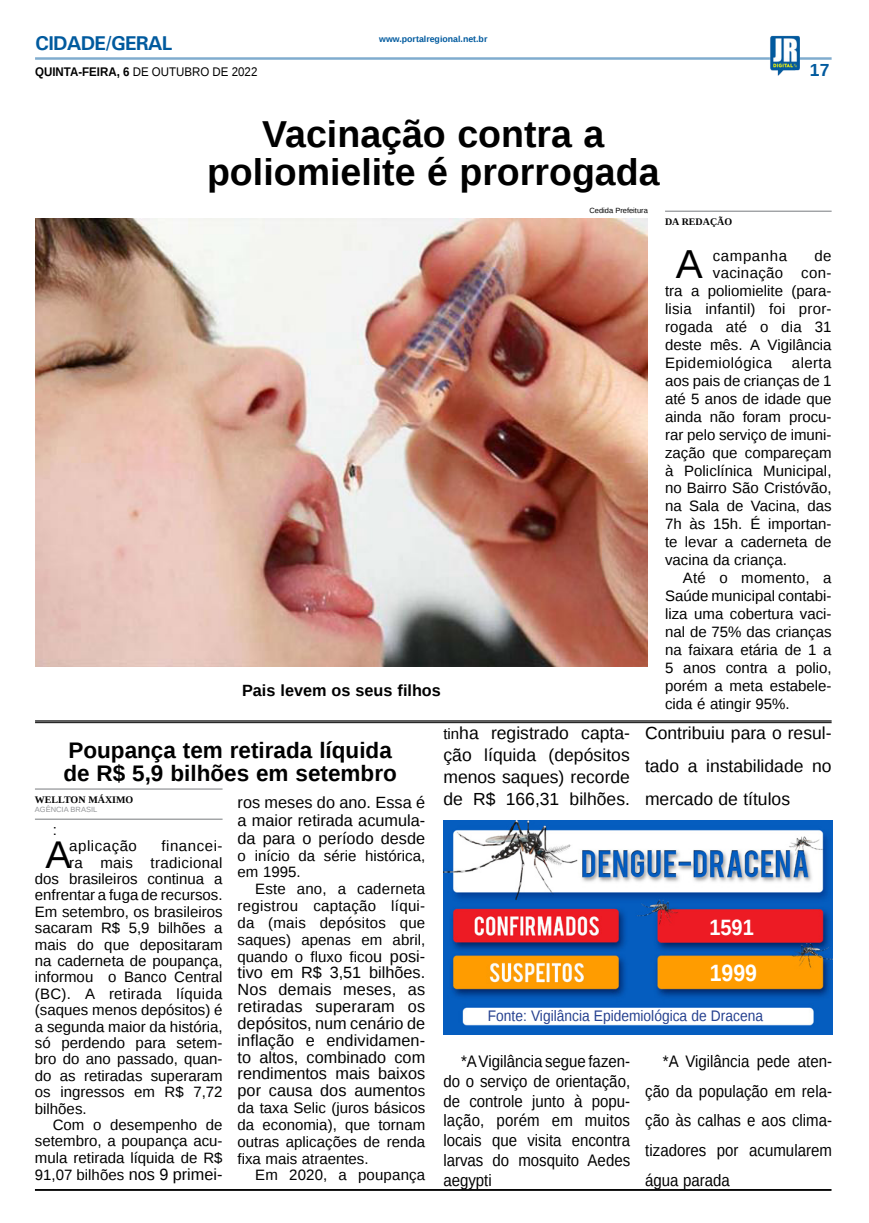
<style>
.page{position:relative;width:869px;height:1223px;background:#fff}
.page>*{position:absolute;margin:0;border:0;box-sizing:border-box;transform-origin:0 0}
.MATÉRIA{font:40.38px "Liberation Sans";color:#000}
.MATÉRIA-2{font:38.62px "Liberation Sans";color:#000}
.TÍTULO{font:700 37.5px "Liberation Sans";color:#000}
.t1{font:700 23.62px "Liberation Sans";color:#fff;scale:.9 1}
.TÍTULO-2{font:700 22.5px/22.5px "Liberation Sans";color:#000}
.t2{font:700 22.25px "Liberation Sans";color:#fff;scale:.9 1}
.TITULO_PG{font:700 20px "Univers";letter-spacing:-.04em;color:#005a9e}
.MATÉRIA-3{font:17.5px/21.8px "Liberation Sans";color:#000;text-align:justify}
.TÍTULO-3{font:700 17.5px "Liberation Sans";color:#005a9e}
.MATÉRIA-4{font:16.62px/19.8px "Liberation Sans";color:#000;text-align:justify;scale:.9 1}
.MATÉRIA-5{font:16.25px/16.9px "Liberation Sans";color:#000;text-align:justify}
.LEGENDA{font:700 16.25px "Liberation Sans";color:#000}
.MATÉRIA-6{font:15.25px "Liberation Sans";color:#25408f;scale:.9 1}
.MATÉRIA-7{font:15px/17.9px "Liberation Sans";color:#000;text-align:justify}
.MATÉRIA-8{font:15px "Liberation Sans";letter-spacing:.025em;color:#000}
.MATÉRIA-9{font:15px "Liberation Sans";letter-spacing:.02em;color:#000}
.MATÉRIA-10{font:15px "Liberation Sans";letter-spacing:.035em;color:#000}
.MATÉRIA-11{font:15px "Liberation Sans";letter-spacing:.04em;color:#000}
.DATA_PG{font:12.5px "Liberation Sans";color:#000;scale:.92 1}
.CRÉDITO_NOME{font:700 10px "Liberation Serif";color:#000}
.DATA_PG-2{font:700 8.75px "Liberation Sans";color:#005a9e}
.CRÉDITO_FOTO{font:7.5px "Liberation Sans";color:#000}
.CRÉDITO_MATÉRIA{font:7.5px "Liberation Sans";color:#939598}
.s1{font-weight:700}
.s2{font-size:16.25px}
.s3{font-size:15px}
</style>
<div class="page">
<hr style="left:35px;top:57px;width:796px;height:3px;background:#005a9e">
<img style="left:769px;top:36px;width:30px;height:40px">
<hr style="left:35px;top:1189px;width:796px;height:1px;background:#000">
<hr style="left:35px;top:1190px;width:796px;height:1px;background:#000">
<img style="left:443px;top:820px;width:388px;height:214px">
<img style="left:35px;top:218px;width:612px;height:448px">
<hr style="left:664px;top:211px;width:167px;height:1px;background:#939598">
<hr style="left:35px;top:720px;width:796px;height:1px;background:#000">
<hr style="left:35px;top:722px;width:796px;height:1px;background:#000">
<hr style="left:35px;top:788px;width:187px;height:1px;background:#939598">
<hr style="left:35px;top:818px;width:187px;height:1px;background:#939598">
<p class="TITULO_PG" style="left:35px;top:31px;width:139px">CIDADE/GERAL</p>
<p class="DATA_PG" style="left:35px;top:65px;width:243px"><span class="s1">QUINTA-FEIRA, 6</span> DE OUTUBRO DE 2022</p>
<p class="DATA_PG-2" style="left:379px;top:33px;width:110px">www.portalregional.net.br</p>
<p class="TÍTULO" style="left:262px;top:108px;width:343px">Vacinação contra a</p>
<p class="TÍTULO" style="left:207px;top:146px;width:454px">poliomielite é prorrogada</p>
<p class="CRÉDITO_FOTO" style="left:589px;top:206px;width:60px">Cedida Prefeitura</p>
<p class="TÍTULO-3" style="left:809px;top:58px;width:21px">17</p>
<p class="LEGENDA" style="left:242px;top:679px;width:200px">Pais levem os seus filhos</p>
<p class="CRÉDITO_NOME" style="left:664px;top:215px;width:69px">DA REDAÇÃO</p>
<p class="MATÉRIA" style="left:675px;top:241px;width:28px">A</p>
<p class="MATÉRIA-11" style="left:712px;top:247px;width:76px">campanha</p>
<p class="MATÉRIA-7" style="left:814px;top:247px;width:19px">de</p>
<p class="MATÉRIA-8" style="left:712px;top:264px;width:120px">vacinação con-</p>
<p class="MATÉRIA-7" style="left:664px;top:282px;width:168px">tra a poliomielite (para-</p>
<p class="MATÉRIA-7" style="left:664px;top:300px;width:168px">lisia infantil) foi pror-</p>
<p class="MATÉRIA-7" style="left:664px;top:318px;width:168px">rogada até o dia 31</p>
<p class="MATÉRIA-7" style="left:664px;top:336px;width:168px">deste mês. A Vigilância</p>
<p class="MATÉRIA-8" style="left:664px;top:354px;width:108px">Epidemiológica</p>
<p class="MATÉRIA-7" style="left:664px;top:354px;width:168px;text-indent:127px">alerta aos pais de crianças de 1 até 5 anos de idade que ainda não foram procu&shy;rar pelo serviço de imuni&shy;zação que compareçam à Policlínica Municipal, no Bairro São Cristóvão, na Sala de Vacina, das 7h às 15h. É importan&shy;te levar a caderneta de vacina da criança.</p>
<p class="MATÉRIA-7" style="left:664px;top:569px;width:168px;text-indent:18px">Até o momento, a Saúde municipal contabi&shy;liza uma cobertura vaci&shy;nal de 75% das crianças na faixara etária de 1 a 5 anos contra a polio, porém a meta estabele&shy;cida é atingir 95%.</p>
<p class="TÍTULO-2" style="left:63px;top:738px;width:335px">Poupança tem retirada líquida de R$ 5,9 bilhões em setembro</p>
<p class="CRÉDITO_NOME" style="left:35px;top:792px;width:100px">WELLTON MÁXIMO</p>
<p class="CRÉDITO_MATÉRIA" style="left:35px;top:804px;width:64px">AGÊNCIA BRASIL</p>
<p class="MATÉRIA-7" style="left:53px;top:821px;width:6px">:</p>
<p class="MATÉRIA-2" style="left:46px;top:832px;width:27px">A</p>
<p class="MATÉRIA-10" style="left:69px;top:837px;width:69px">aplicação</p>
<p class="MATÉRIA-10" style="left:161px;top:837px;width:63px">financei-</p>
<p class="MATÉRIA-5" style="left:237px;top:793px;width:189px;line-height:18.1px">ros meses do ano. Essa é a maior retirada acumula&shy;da para o período desde</p>
<p class="MATÉRIA-7" style="left:237px;top:847px;width:189px;line-height:16.9px">o início da série histórica, em 1995.</p>
<p class="MATÉRIA-7" style="left:237px;top:881px;width:189px;line-height:16.9px;text-indent:18px">Este ano, a caderneta registrou captação líqui&shy;da (mais depósitos que saques) apenas em abril, quando o fluxo fico<span class="s2">u posi-</span></p>
<p class="MATÉRIA-5" style="left:237px;top:965px;width:189px">tivo em R$ 3,51 bilhões.<br>Nos demais meses, as retiradas superaram os depósitos, num cenário de inflação e endividamen&shy;to altos, combinado com rendimentos mais baixos por causa dos aumento<span class="s3">s</span></p>
<p class="MATÉRIA-7" style="left:237px;top:1100px;width:189px;line-height:16.9px">da taxa Selic (juros básicos da economia), que tornam outras aplicações de renda fixa mais atraentes.</p>
<p class="MATÉRIA-7" style="left:255px;top:1166px;width:171px">Em 2020, a poupança</p>
<p class="MATÉRIA-8" style="left:69px;top:854px;width:155px">ra mais tradicional</p>
<p class="MATÉRIA-7" style="left:35px;top:870px;width:189px">dos brasileiros continua a</p>
<p class="MATÉRIA-7" style="left:35px;top:887px;width:189px">enfrentar a fuga de recursos.</p>
<p class="MATÉRIA-7" style="left:35px;top:903px;width:189px">Em setembro, os brasileiros</p>
<p class="MATÉRIA-7" style="left:35px;top:919px;width:189px">sacaram R$ 5,9 bilhões a</p>
<p class="MATÉRIA-7" style="left:35px;top:936px;width:189px">mais do que depositaram</p>
<p class="MATÉRIA-7" style="left:35px;top:952px;width:189px">na caderneta de poupança,</p>
<p class="MATÉRIA-7" style="left:35px;top:968px;width:189px">informou o Banco Central</p>
<p class="MATÉRIA-9" style="left:35px;top:985px;width:189px">(BC). A retirada líquida</p>
<p class="MATÉRIA-7" style="left:35px;top:1001px;width:189px">(saques menos depósitos) é</p>
<p class="MATÉRIA-7" style="left:35px;top:1018px;width:189px">a segunda maior da história,</p>
<p class="MATÉRIA-7" style="left:35px;top:1034px;width:189px">só perdendo para setem-</p>
<p class="MATÉRIA-7" style="left:35px;top:1050px;width:189px">bro do ano passado, quan-</p>
<p class="MATÉRIA-7" style="left:35px;top:1067px;width:189px">do as retiradas superaram</p>
<p class="MATÉRIA-7" style="left:35px;top:1083px;width:189px">os ingressos em R$ 7,72</p>
<p class="MATÉRIA-7" style="left:35px;top:1100px;width:53px">bilhões.</p>
<p class="MATÉRIA-7" style="left:35px;top:1117px;width:189px;line-height:16.8px;text-indent:18px">Com o desempenho de setembro, a poupança acu&shy;mula retirada líquida de R$ 91,07 bilhões <span class="s2">nos 9 primei-</span></p>
<p class="MATÉRIA-3" style="left:443px;top:723px;width:188px"><span class="s3">tin</span>ha registrado capta&shy;ção líquida (depósitos menos saques) recorde de R$ 166,31 bilhões.</p>
<p class="MATÉRIA-3" style="left:644px;top:717px;width:188px;line-height:32.6px">Contribuiu para o resul&shy;tado a instabilidade no mercado de títulos</p>
<p class="t2" style="left:709px;top:912px;width:51px">1591</p>
<p class="t1" style="left:709px;top:956px;width:54px">1999</p>
<p class="MATÉRIA-6" style="left:487px;top:1007px;width:307px">Fonte: Vigilância Epidemiológica de Dracena</p>
<p class="MATÉRIA-4" style="left:443px;top:1052px;width:209px;text-indent:18px">*A Vigilância segue fazen&shy;do o serviço de orientação, de controle junto à popu&shy;lação, porém em muitos locais que visita encontra larvas do mosquito Aedes aegypti</p>
<p class="MATÉRIA-4" style="left:645px;top:1047px;width:209px;line-height:29.6px;text-indent:18px">*A Vigilância pede aten&shy;ção da população em rela&shy;ção às calhas e aos clima&shy;tizadores por acumularem água parada</p>
</div>
